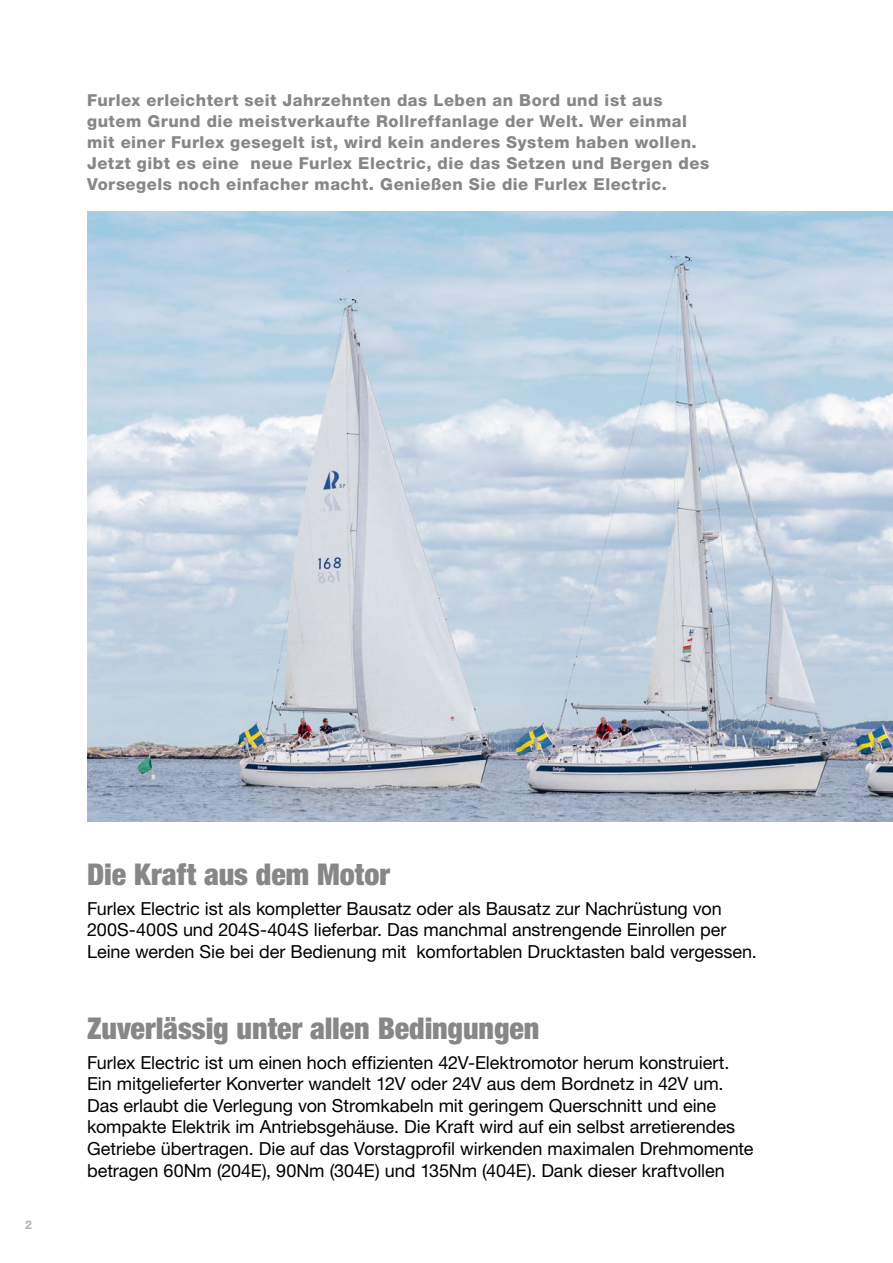
<style>
.page{position:relative;width:893px;height:1263px;background:#fff}
.page>*{position:absolute;margin:0;border:0;box-sizing:border-box;transform-origin:0 0}
.t1{font:900 condensed 30px "Helvetica Neue LT Pro";letter-spacing:-.005em;color:#878787}
.t2{font:18px/21.6px "Helvetica Neue LT Pro";letter-spacing:-.005em;color:#000}
.t3{font:800 16.5px/21px "Helvetica Neue LT Pro";letter-spacing:.03em;color:#878787}
.t4{font:700 12px "Helvetica Neue LT Pro";color:#b3b2b2}
</style>
<div class="page">
<img style="left:87px;top:212px;width:806px;height:609px">
<p class="t3" style="left:87px;top:90px;width:623px">Furlex erleichtert seit Jahrzehnten das Leben an Bord und ist aus gutem Grund die meistverkaufte Rollreffanlage der Welt. Wer einmal mit einer Furlex gesegelt ist, wird kein anderes System haben wollen.<br>Jetzt gibt es eine neue Furlex Electric, die das Setzen und Bergen des Vorsegels noch einfacher macht. Genießen Sie die Furlex Electric.</p>
<p class="t4" style="left:25px;top:1217px;width:8px">2</p>
<h1 class="t1" style="left:87px;top:855px;width:304px">Die Kraft aus dem Motor</h1>
<p class="t2" style="left:87px;top:897px;width:671px">Furlex Electric ist als kompletter Bausatz oder als Bausatz zur Nachrüstung von<br>200S-400S und 204S-404S lieferbar. Das manchmal anstrengende Einrollen per<br>Leine werden Sie bei der Bedienung mit komfortablen Drucktasten bald vergessen.</p>
<h1 class="t1" style="left:87px;top:1009px;width:454px">Zuverlässig unter allen Bedingungen</h1>
<p class="t2" style="left:87px;top:1051px;width:668px">Furlex Electric ist um einen hoch effizienten 42V-Elektromotor herum konstruiert.<br>Ein mitgelieferter Konverter wandelt 12V oder 24V aus dem Bordnetz in 42V um.<br>Das erlaubt die Verlegung von Stromkabeln mit geringem Querschnitt und eine kompakte Elektrik im Antriebsgehäuse. Die Kraft wird auf ein selbst arretierendes Getriebe übertragen. Die auf das Vorstagprofil wirkenden maximalen Drehmomente betragen 60Nm (204E), 90Nm (304E) und 135Nm (404E). Dank dieser kraftvollen</p>
</div>
